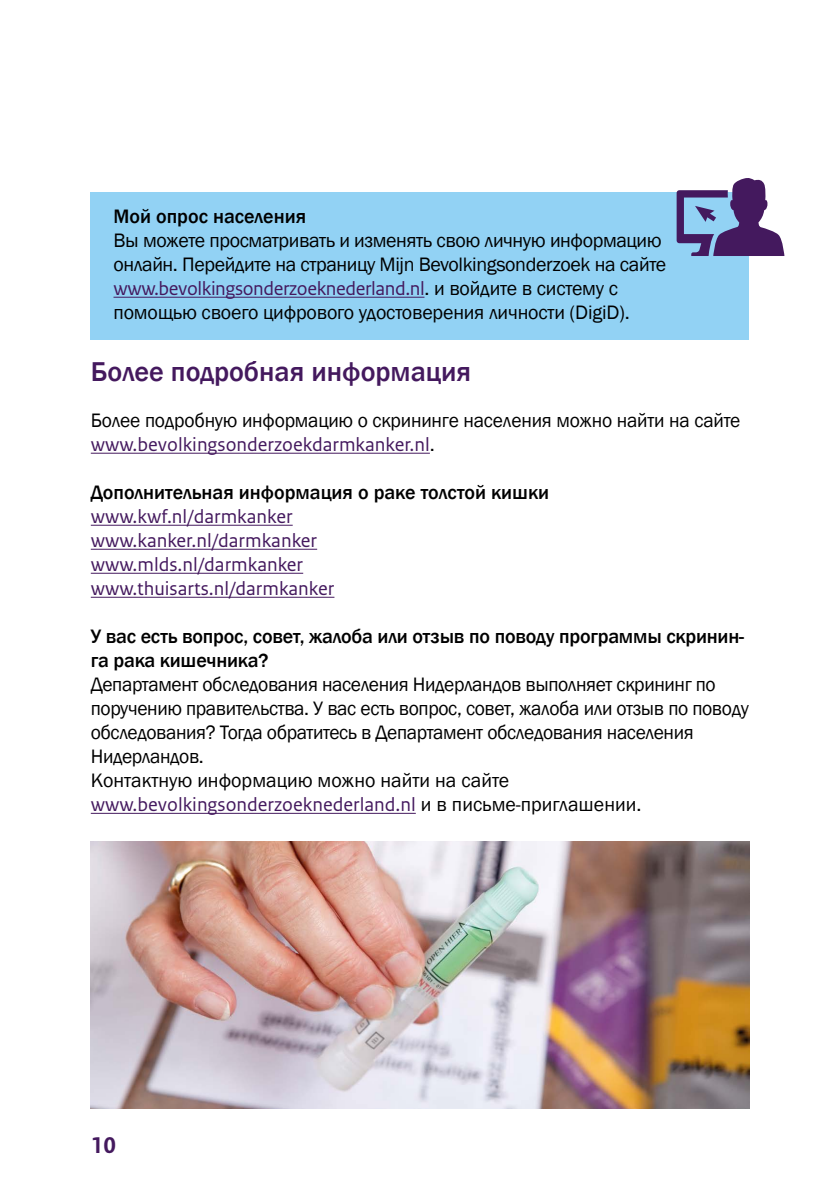
<style>
.page{position:relative;width:840px;height:1191px;background:#fff}
.page>*{position:absolute;margin:0;border:0;box-sizing:border-box;transform-origin:0 0}
.H2_Alineakop_vergroo{font:500 28px "Franklin Gothic";color:#44195e}
.t1{font:700 24px "Rijksoverheid Sans Text";color:#44195e}
.P_Broodtekst_10_pt{font:20px/24px "Franklin Gothic";letter-spacing:-.02em;color:#000}
.Kader_tekst{font:20px/24px "Franklin Gothic";letter-spacing:-.02em;color:#000}
.H3_Tussenkop{font:500 20px/24px "Franklin Gothic";letter-spacing:-.01em;color:#000}
.P_Broodtekst_10_pt-2{font:20px/24px "Rijksoverheid Sans Text";color:#44195e}
.P_Broodtekst_10_pt-3{font:20px/24px "Franklin Gothic";color:#000}
.Kop_tussenkop{font:500 20px "Franklin Gothic";color:#000}
.s1{font-family:"Rijksoverheid Sans Text";color:#44195e}
</style>
<div class="page">
<div style="left:91px;top:192px;width:657px;height:52px;background:#92d2f4"></div>
<div style="left:91px;top:216px;width:657px;height:124px;background:#92d2f4"></div>
<hr style="left:113px;top:297px;width:311px;height:1px;background:#44195e">
<svg style="left:676px;top:178px;width:108px;height:78px"></svg>
<hr style="left:91px;top:453px;width:338px;height:1px;background:#44195e">
<hr style="left:91px;top:525px;width:201px;height:1px;background:#44195e">
<hr style="left:91px;top:549px;width:226px;height:1px;background:#44195e">
<hr style="left:91px;top:573px;width:212px;height:1px;background:#44195e">
<hr style="left:91px;top:597px;width:243px;height:1px;background:#44195e">
<hr style="left:91px;top:813px;width:324px;height:1px;background:#44195e">
<img style="left:91px;top:841px;width:657px;height:267px">
<h3 class="Kop_tussenkop" style="left:113px;top:204px;width:194px">Мой опрос населения</h3>
<p class="Kader_tekst" style="left:113px;top:229px;width:554px">Вы можете просматривать и изменять свою личную информацию онлайн. Перейдите на страницу Mijn Bevolkingsonderzoek на сайте <span class="s1">www.bevolkingsonderzoeknederland.nl</span>. и войдите в систему с помощью своего цифрового удостоверения личности (DigiD).</p>
<h2 class="H2_Alineakop_vergroo" style="left:91px;top:354px;width:381px">Более подробная информация</h2>
<p class="P_Broodtekst_10_pt" style="left:91px;top:409px;width:650px">Более подробную информацию о скрининге населения можно найти на сайте <span class="s1">www.bevolkingsonderzoekdarmkanker.nl</span>.</p>
<h3 class="H3_Tussenkop" style="left:91px;top:481px;width:459px">Дополнительная информация о раке толстой кишки</h3>
<p class="P_Broodtekst_10_pt-2" style="left:91px;top:505px;width:203px">www.kwf.nl/darmkanker</p>
<p class="P_Broodtekst_10_pt-2" style="left:91px;top:529px;width:245px">www.kanker.nl/darmkanker www.mlds.nl/darmkanker www.thuisarts.nl/darmkanker</p>
<h3 class="H3_Tussenkop" style="left:91px;top:625px;width:654px">У вас есть вопрос, совет, жалоба или отзыв по поводу программы скринин&shy;га рака кишечника?</h3>
<p class="P_Broodtekst_10_pt" style="left:91px;top:673px;width:659px">Департамент обследования населения Нидерландов выполняет скрининг по поручению правительства. У вас есть вопрос, совет, жалоба или отзыв по поводу обследования? Тогда обратитесь в Департамент обследования населения Нидерландов.</p>
<p class="P_Broodtekst_10_pt-3" style="left:91px;top:769px;width:551px">Контактную информацию можно найти на сайте <span class="s1">www.bevolkingsonderzoeknederland.nl</span> и в письме-приглашении.</p>
<p class="t1" style="left:91px;top:1131px;width:27px">10</p>
</div>
